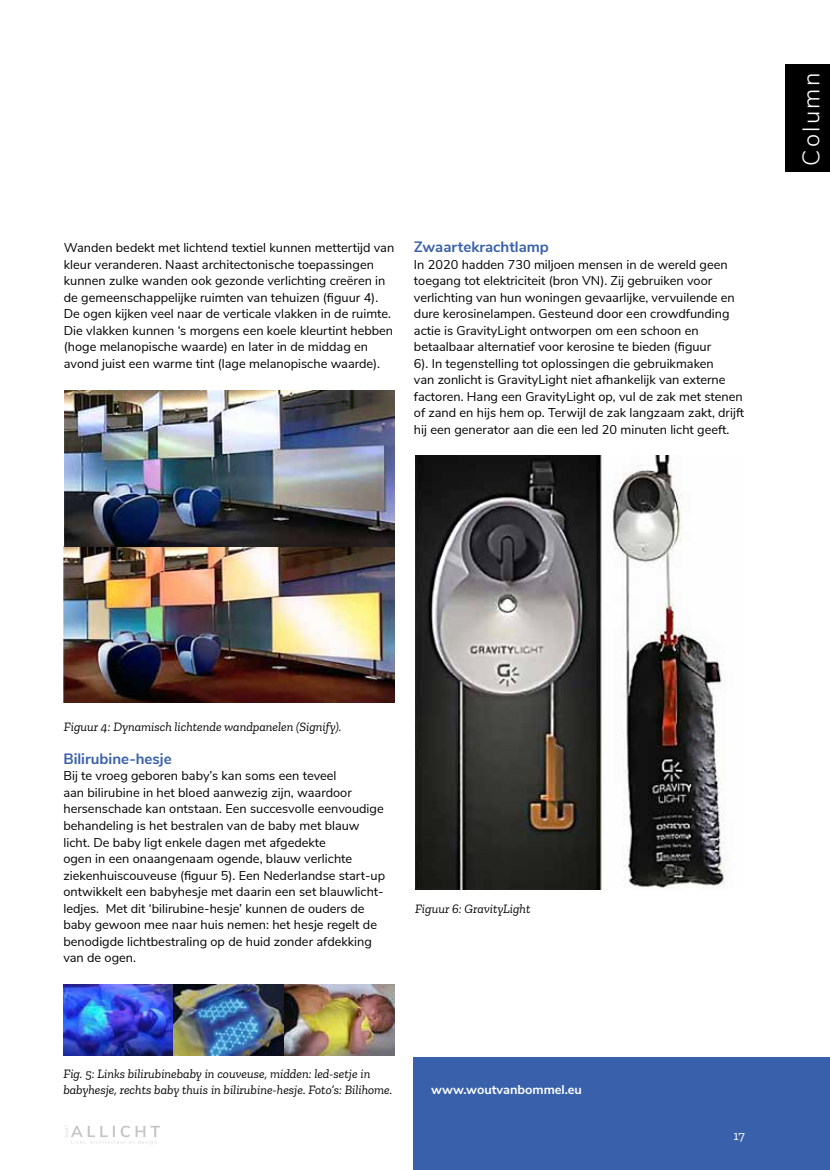
<style>
.page{position:relative;width:830px;height:1170px;background:#fff}
.page>*{position:absolute;margin:0;border:0;box-sizing:border-box;transform-origin:0 0}
.t1{font:300 24px "Nunito Sans";letter-spacing:.1em;color:#fff}
.t2{font:700 15px "Nunito Sans";color:#3961ab}
.t3{font:13.5px "Zilla Slab";color:#fff}
.t4{font:12.75px/16.5px "Nunito Sans";color:#000}
.t5{font:italic 12.75px/16.5px "Zilla Slab";color:#000}
.t6{font:700 12.75px "Nunito Sans";color:#fff}
</style>
<div class="page">
<div style="left:414px;top:1057px;width:415px;height:112px;background:#3961ab"></div>
<div style="left:785px;top:64px;width:44px;height:108px;background:#000"></div>
<img style="left:63px;top:546px;width:331px;height:156px">
<img style="left:65px;top:390px;width:329px;height:156px">
<img style="left:63px;top:984px;width:331px;height:70px">
<img style="left:415px;top:456px;width:311px;height:433px">
<svg style="left:65px;top:1125px;width:95px;height:19px"></svg>
<p class="t4" style="left:64px;top:239px;width:332px">Wanden bedekt met lichtend textiel kunnen mettertijd van kleur veranderen. Naast architectonische toepassingen kunnen zulke wanden ook gezonde verlichting creëren in de gemeenschappelijke ruimten van tehuizen (figuur 4).<br>De ogen kijken veel naar de verticale vlakken in de ruimte.<br>Die vlakken kunnen ‘s morgens een koele kleurtint hebben (hoge melanopische waarde) en later in de middag en avond juist een warme tint (lage melanopische waarde).</p>
<p class="t2" style="left:414px;top:236px;width:136px">Zwaartekrachtlamp</p>
<p class="t4" style="left:414px;top:255px;width:332px">In 2020 hadden 730 miljoen mensen in de wereld geen toegang tot elektriciteit (bron VN). Zij gebruiken voor verlichting van hun woningen gevaarlijke, vervuilende en dure kerosinelampen. Gesteund door een crowdfunding actie is GravityLight ontworpen om een schoon en betaalbaar alternatief voor kerosine te bieden (figuur<br>6). In tegenstelling tot oplossingen die gebruikmaken<br>van zonlicht is GravityLight niet afhankelijk van externe factoren. Hang een GravityLight op, vul de zak met stenen of zand en hijs hem op. Terwijl de zak langzaam zakt, drijft hij een generator aan die een led 20 minuten licht geeft.</p>
<h1 class="t1" style="left:793px;top:166px;width:95px;rotate:-90deg">Column</h1>
<p class="t5" style="left:64px;top:718px;width:279px">Figuur 4: Dynamisch lichtende wandpanelen (Signify).</p>
<p class="t2" style="left:63px;top:747px;width:110px">Bilirubine-hesje</p>
<p class="t4" style="left:63px;top:767px;width:323px">Bij te vroeg geboren baby’s kan soms een teveel<br>aan bilirubine in het bloed aanwezig zijn, waardoor hersenschade kan ontstaan. Een succesvolle eenvoudige behandeling is het bestralen van de baby met blauw licht. De baby ligt enkele dagen met afgedekte<br>ogen in een onaangenaam ogende, blauw verlichte ziekenhuiscouveuse (figuur 5). Een Nederlandse start-up ontwikkelt een babyhesje met daarin een set blauwlicht&shy;ledjes. Met dit ‘bilirubine-hesje’ kunnen de ouders de baby gewoon mee naar huis nemen: het hesje regelt de benodigde lichtbestraling op de huid zonder afdekking van de ogen.</p>
<p class="t5" style="left:415px;top:900px;width:117px">Figuur 6: GravityLight</p>
<p class="t5" style="left:63px;top:1065px;width:330px">Fig. 5: Links bilirubinebaby in couveuse, midden: led-setje in babyhesje, rechts baby thuis in bilirubine-hesje. Foto’s: Bilihome.</p>
<p class="t6" style="left:431px;top:1080px;width:152px">www.woutvanbommel.eu</p>
<p class="t3" style="left:733px;top:1128px;width:13px">17</p>
</div>
